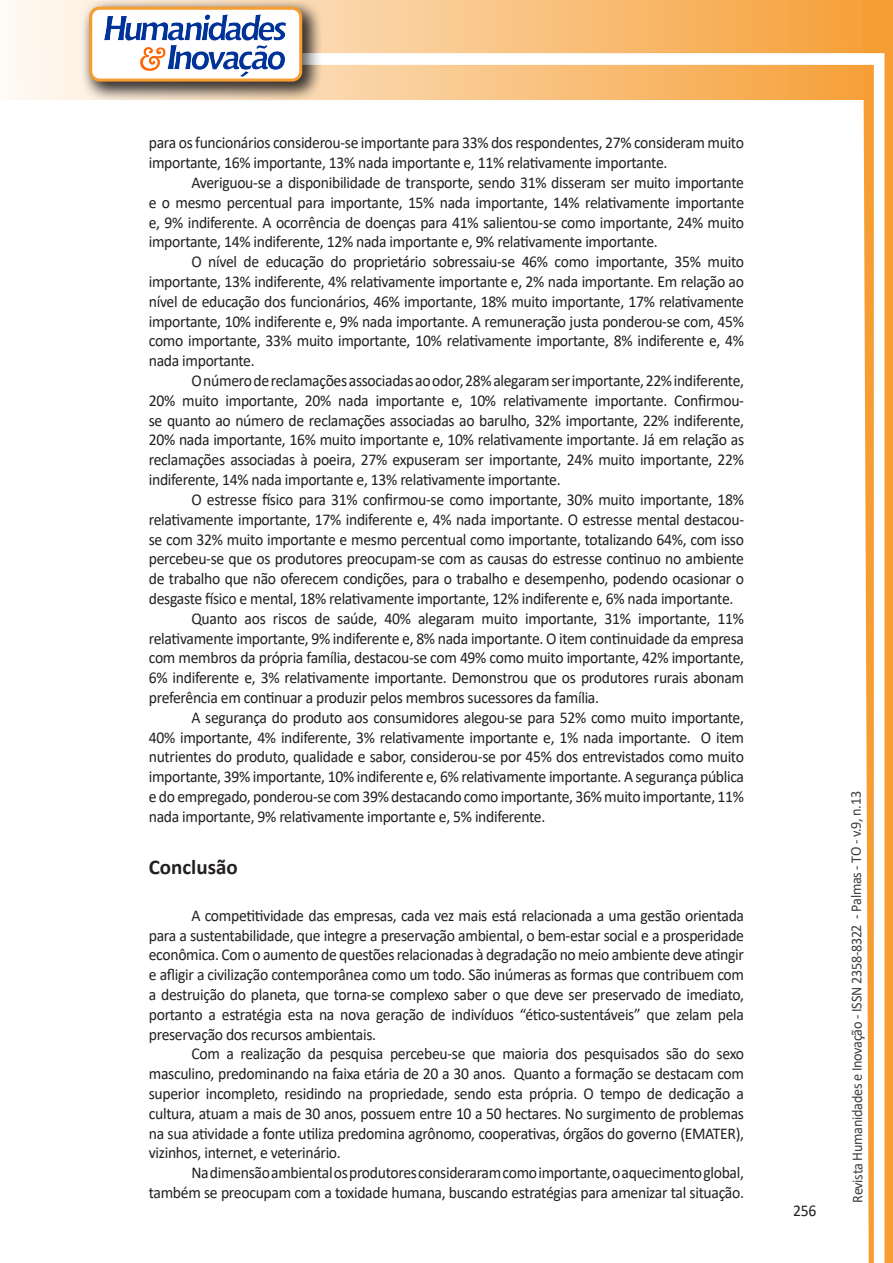
<style>
.page{position:relative;width:893px;height:1263px;background:#fff}
.page>*{position:absolute;margin:0;border:0;box-sizing:border-box;transform-origin:0 0}
.Titulo_2{font:700 21px "Calibri";color:#231f20}
.texto{font:16.5px/19.8px "Calibri";letter-spacing:-.02em;color:#231f20;text-align:justify;scale:.95 1}
.t1{font:15px "Calibri";letter-spacing:-.025em;color:#3e3e3f;scale:.95 1}
</style>
<div class="page">
<svg style="left:5px;top:0;width:858px;height:100px;background:#f9c484"></svg>
<div style="left:302px;top:53px;width:582px;height:12px;background:#fff;border:2px solid #fff"></div>
<svg style="left:863px;top:0;width:30px;height:1263px"></svg>
<div style="left:81px;top:0;width:241px;height:102px;background:#231f20;opacity:.75"></div>
<div style="left:91px;top:8px;width:210px;height:72px;background:#fff;border-radius:9px"></div>
<img style="left:104px;top:14px;width:181px;height:62px">
<div style="left:89px;top:7px;width:213px;height:75px;border:3px solid #f69e34;border-radius:9px"></div>
<p class="texto" style="left:149px;top:133px;width:628px">para os funcionários considerou-se importante para 33% dos respondentes, 27% consideram muito importante, 16% importante, 13% nada importante e, 11% relativamente importante.</p>
<p class="texto" style="left:149px;top:172px;width:628px;text-indent:43px">Averiguou-se a disponibilidade de transporte, sendo 31% disseram ser muito importante e o mesmo percentual para importante, 15% nada importante, 14% relativamente importante e, 9% indiferente. A ocorrência de doenças para 41% salientou-se como importante, 24% muito importante, 14% indiferente, 12% nada importante e, 9% relativamente importante.</p>
<p class="texto" style="left:149px;top:251px;width:628px;text-indent:43px">O nível de educação do proprietário sobressaiu-se 46% como importante, 35% muito importante, 13% indiferente, 4% relativamente importante e, 2% nada importante. Em relação ao nível de educação dos funcionários, 46% importante, 18% muito importante, 17% relativamente importante, 10% indiferente e, 9% nada importante. A remuneração justa ponderou-se com, 45% como importante, 33% muito importante, 10% relativamente importante, 8% indiferente e, 4% nada importante.</p>
<p class="texto" style="left:149px;top:370px;width:628px;text-indent:43px">O número de reclamações associadas ao odor, 28% alegaram ser importante, 22% indiferente, 20% muito importante, 20% nada importante e, 10% relativamente importante. Confirmou&shy;se quanto ao número de reclamações associadas ao barulho, 32% importante, 22% indiferente, 20% nada importante, 16% muito importante e, 10% relativamente importante. Já em relação as reclamações associadas à poeira, 27% expuseram ser importante, 24% muito importante, 22% indiferente, 14% nada importante e, 13% relativamente importante.</p>
<p class="texto" style="left:149px;top:489px;width:628px;text-indent:43px">O estresse físico para 31% confirmou-se como importante, 30% muito importante, 18% relativamente importante, 17% indiferente e, 4% nada importante. O estresse mental destacou&shy;se com 32% muito importante e mesmo percentual como importante, totalizando 64%, com isso percebeu-se que os produtores preocupam-se com as causas do estresse continuo no ambiente de trabalho que não oferecem condições, para o trabalho e desempenho, podendo ocasionar o desgaste físico e mental, 18% relativamente importante, 12% indiferente e, 6% nada importante.</p>
<p class="texto" style="left:149px;top:608px;width:628px;text-indent:43px">Quanto aos riscos de saúde, 40% alegaram muito importante, 31% importante, 11% relativamente importante, 9% indiferente e, 8% nada importante. O item continuidade da empresa com membros da própria família, destacou-se com 49% como muito importante, 42% importante, 6% indiferente e, 3% relativamente importante. Demonstrou que os produtores rurais abonam preferência em continuar a produzir pelos membros sucessores da família.</p>
<p class="texto" style="left:149px;top:707px;width:628px;text-indent:43px">A segurança do produto aos consumidores alegou-se para 52% como muito importante, 40% importante, 4% indiferente, 3% relativamente importante e, 1% nada importante. O item nutrientes do produto, qualidade e sabor, considerou-se por 45% dos entrevistados como muito importante, 39% importante, 10% indiferente e, 6% relativamente importante. A segurança pública e do empregado, ponderou-se com 39% destacando como importante, 36% muito importante, 11% nada importante, 9% relativamente importante e, 5% indiferente.</p>
<p class="Titulo_2" style="left:149px;top:852px;width:90px">Conclusão</p>
<p class="texto" style="left:149px;top:905px;width:628px;text-indent:43px">A competitividade das empresas, cada vez mais está relacionada a uma gestão orientada para a sustentabilidade, que integre a preservação ambiental, o bem-estar social e a prosperidade econômica. Com o aumento de questões relacionadas à degradação no meio ambiente deve atingir e afligir a civilização contemporânea como um todo. São inúmeras as formas que contribuem com a destruição do planeta, que torna-se complexo saber o que deve ser preservado de imediato, portanto a estratégia esta na nova geração de indivíduos “ético-sustentáveis” que zelam pela preservação dos recursos ambientais.</p>
<p class="texto" style="left:149px;top:1043px;width:628px;text-indent:43px">Com a realização da pesquisa percebeu-se que maioria dos pesquisados são do sexo masculino, predominando na faixa etária de 20 a 30 anos. Quanto a formação se destacam com superior incompleto, residindo na propriedade, sendo esta própria. O tempo de dedicação a cultura, atuam a mais de 30 anos, possuem entre 10 a 50 hectares. No surgimento de problemas na sua atividade a fonte utiliza predomina agrônomo, cooperativas, órgãos do governo (EMATER), vizinhos, internet, e veterinário.</p>
<p class="texto" style="left:149px;top:1162px;width:628px;text-align:right">Na dimensão ambiental os produtores consideraram como importante, o aquecimento global, também se preocupam com a toxidade humana, buscando estratégias para amenizar tal situação.</p>
<p class="texto" style="left:793px;top:1200px;width:26px">256</p>
<p class="t1" style="left:846px;top:1203px;width:435px;rotate:-90deg">Revista Humanidades e Inovação - ISSN 2358-8322 - Palmas - TO - v.9, n.13</p>
</div>
